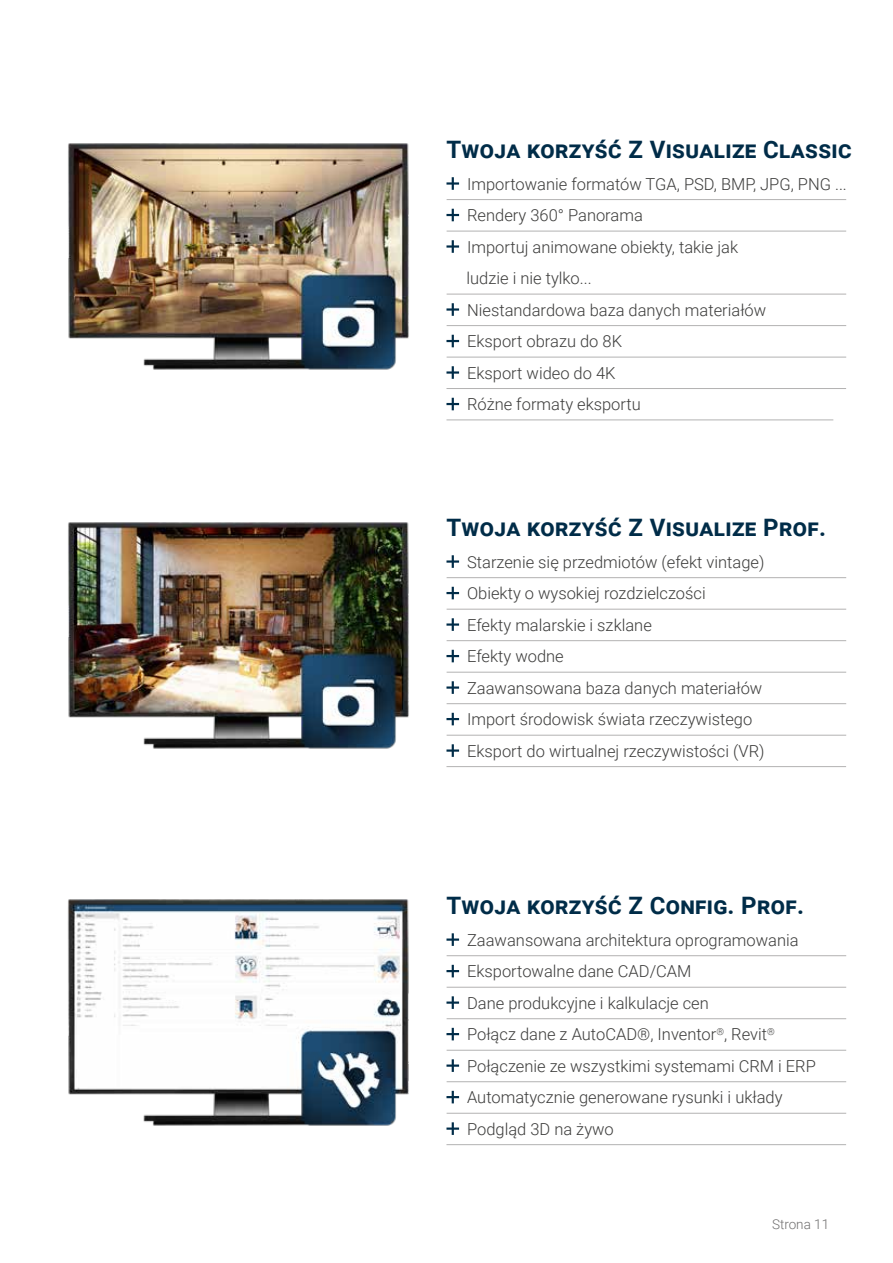
<style>
.page{position:relative;width:893px;height:1263px;background:#fff}
.page>*{position:absolute;margin:0;border:0;box-sizing:border-box;transform-origin:0 0}
.t1{font:700 24px "Roboto";letter-spacing:.015em;color:#002c48}
.t2{font:300 16.5px/31.5px "Roboto";color:#3c3c3b}
.t3{font:300 13.5px "Roboto";color:#706f6f}
</style>
<div class="page">
<img style="left:68px;top:143px;width:341px;height:227px">
<img style="left:68px;top:522px;width:341px;height:227px">
<img style="left:67px;top:899px;width:342px;height:227px">
<svg style="left:446px;top:177px;width:13px;height:13px"></svg>
<svg style="left:446px;top:209px;width:13px;height:12px"></svg>
<svg style="left:446px;top:240px;width:13px;height:13px"></svg>
<svg style="left:446px;top:303px;width:13px;height:13px"></svg>
<svg style="left:446px;top:335px;width:13px;height:12px"></svg>
<svg style="left:446px;top:366px;width:13px;height:13px"></svg>
<svg style="left:446px;top:398px;width:13px;height:12px"></svg>
<hr style="left:447px;top:199px;width:399px;height:1px;background:#b3b2b2">
<hr style="left:447px;top:231px;width:399px;height:1px;background:#b3b2b2">
<hr style="left:447px;top:294px;width:399px;height:1px;background:#b3b2b2">
<hr style="left:447px;top:325px;width:399px;height:1px;background:#b3b2b2">
<hr style="left:447px;top:357px;width:399px;height:1px;background:#b3b2b2">
<hr style="left:446px;top:388px;width:400px;height:1px;background:#b3b2b2">
<svg style="left:446px;top:555px;width:13px;height:13px"></svg>
<svg style="left:446px;top:587px;width:13px;height:12px"></svg>
<svg style="left:446px;top:618px;width:13px;height:13px"></svg>
<svg style="left:446px;top:650px;width:13px;height:12px"></svg>
<svg style="left:446px;top:681px;width:13px;height:13px"></svg>
<svg style="left:446px;top:713px;width:13px;height:12px"></svg>
<svg style="left:446px;top:744px;width:13px;height:13px"></svg>
<hr style="left:447px;top:577px;width:399px;height:1px;background:#b3b2b2">
<hr style="left:447px;top:609px;width:399px;height:1px;background:#b3b2b2">
<hr style="left:447px;top:640px;width:399px;height:1px;background:#b3b2b2">
<hr style="left:447px;top:672px;width:399px;height:1px;background:#b3b2b2">
<hr style="left:447px;top:703px;width:399px;height:1px;background:#b3b2b2">
<hr style="left:447px;top:735px;width:399px;height:1px;background:#b3b2b2">
<hr style="left:446px;top:766px;width:400px;height:1px;background:#b3b2b2">
<svg style="left:446px;top:933px;width:13px;height:13px"></svg>
<svg style="left:446px;top:965px;width:13px;height:12px"></svg>
<svg style="left:446px;top:996px;width:13px;height:13px"></svg>
<svg style="left:446px;top:1028px;width:13px;height:12px"></svg>
<svg style="left:446px;top:1059px;width:13px;height:13px"></svg>
<svg style="left:446px;top:1091px;width:13px;height:12px"></svg>
<svg style="left:446px;top:1122px;width:13px;height:13px"></svg>
<hr style="left:447px;top:955px;width:399px;height:1px;background:#b3b2b2">
<hr style="left:447px;top:987px;width:399px;height:1px;background:#b3b2b2">
<hr style="left:447px;top:1018px;width:399px;height:1px;background:#b3b2b2">
<hr style="left:447px;top:1050px;width:399px;height:1px;background:#b3b2b2">
<hr style="left:447px;top:1081px;width:399px;height:1px;background:#b3b2b2">
<hr style="left:447px;top:1113px;width:399px;height:1px;background:#b3b2b2">
<hr style="left:446px;top:1144px;width:400px;height:1px;background:#b3b2b2">
<hr style="left:446px;top:420px;width:387px;height:1px;background:#b3b2b2">
<h1 class="t1" style="left:446px;top:133px;width:407px">Twoja korzyść Z Visualize Classic</h1>
<p class="t2" style="left:467px;top:168px;width:382px">Importowanie formatów TGA, PSD, BMP, JPG, PNG ...<br>Rendery 360° Panorama<br>Importuj animowane obiekty, takie jak<br>ludzie i nie tylko...<br>Niestandardowa baza danych materiałów<br>Eksport obrazu do 8K<br>Eksport wideo do 4K<br>Różne formaty eksportu</p>
<h1 class="t1" style="left:446px;top:511px;width:381px">Twoja korzyść Z Visualize Prof.</h1>
<p class="t2" style="left:467px;top:546px;width:299px">Starzenie się przedmiotów (efekt vintage)<br>Obiekty o wysokiej rozdzielczości<br>Efekty malarskie i szklane<br>Efekty wodne<br>Zaawansowana baza danych materiałów Import środowisk świata rzeczywistego Eksport do wirtualnej rzeczywistości (VR)</p>
<h1 class="t1" style="left:446px;top:889px;width:359px">Twoja korzyść Z Config. Prof.</h1>
<p class="t2" style="left:467px;top:924px;width:350px">Zaawansowana architektura oprogramowania Eksportowalne dane CAD/CAM<br>Dane produkcyjne i kalkulacje cen<br>Połącz dane z AutoCAD®, Inventor<sup>®</sup>, Revit<sup>® </sup>Połączenie ze wszystkimi systemami CRM i ERP Automatycznie generowane rysunki i układy Podgląd 3D na żywo</p>
<p class="t3" style="left:772px;top:1215px;width:59px">Strona 11</p>
</div>
